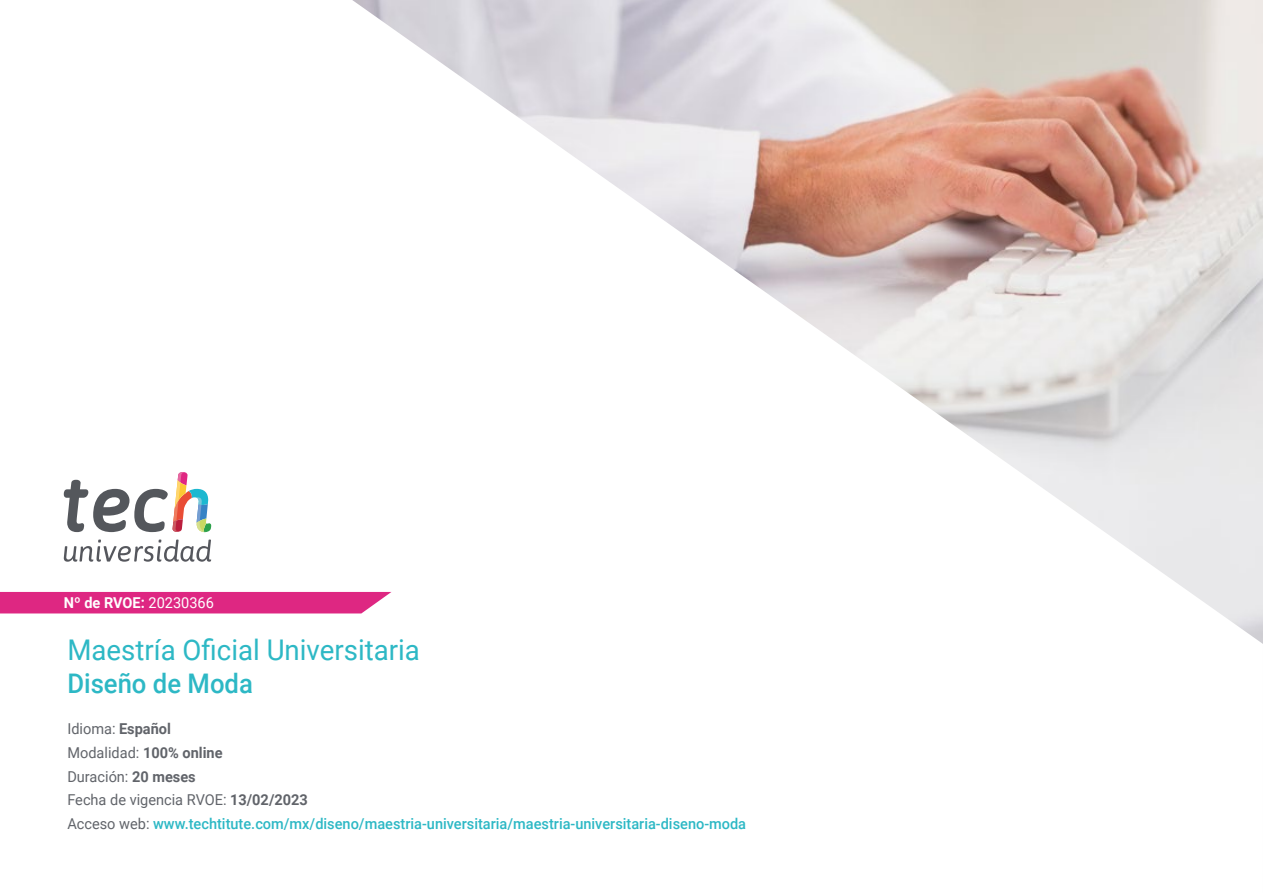
<style>
.page{position:relative;width:1263px;height:893px;background:#fff}
.page>*{position:absolute;margin:0;border:0;box-sizing:border-box;transform-origin:0 0}
.t1{font:28.5px "Roboto";color:#2db8c5}
.t2{font:500 27px "Roboto";color:#2db8c5;scale:.95 1}
.t3{font:500 15px/23.7px "Roboto";color:#2db8c5}
.t4{font:700 15px "Roboto";color:#fff}
.s1{font-weight:400}
.s2{font-weight:400;color:#61646a}
.s3{font-weight:700;color:#61646a}
</style>
<div class="page">
<img style="left:352px;top:0;width:911px;height:644px">
<svg style="left:64px;top:472px;width:147px;height:60px"></svg>
<svg style="left:64px;top:539px;width:147px;height:23px"></svg>
<div style="left:0;top:592px;width:391px;height:21px;background:#de2782"></div>
<p class="t4" style="left:64px;top:592px;width:152px">Nº de RVOE: <span class="s1">20230366</span></p>
<h1 class="t1" style="left:67px;top:630px;width:354px">Maestría Oficial Universitaria</h1>
<h2 class="t2" style="left:67px;top:665px;width:197px">Diseño de Moda</h2>
<p class="t3" style="left:67px;top:716px;width:680px"><span class="s2">Idioma:</span> <span class="s3">Español<br></span><span class="s2">Modalidad:</span> <span class="s3">100% online<br></span><span class="s2">Duración:</span> <span class="s3">20 meses<br></span><span class="s2">Fecha de vigencia RVOE:</span> <span class="s3">13/02/2023<br></span><span class="s2">Acceso web:</span> www.techtitute.com/mx/diseno/maestria-universitaria/maestria-universitaria-diseno-moda</p>
</div>
